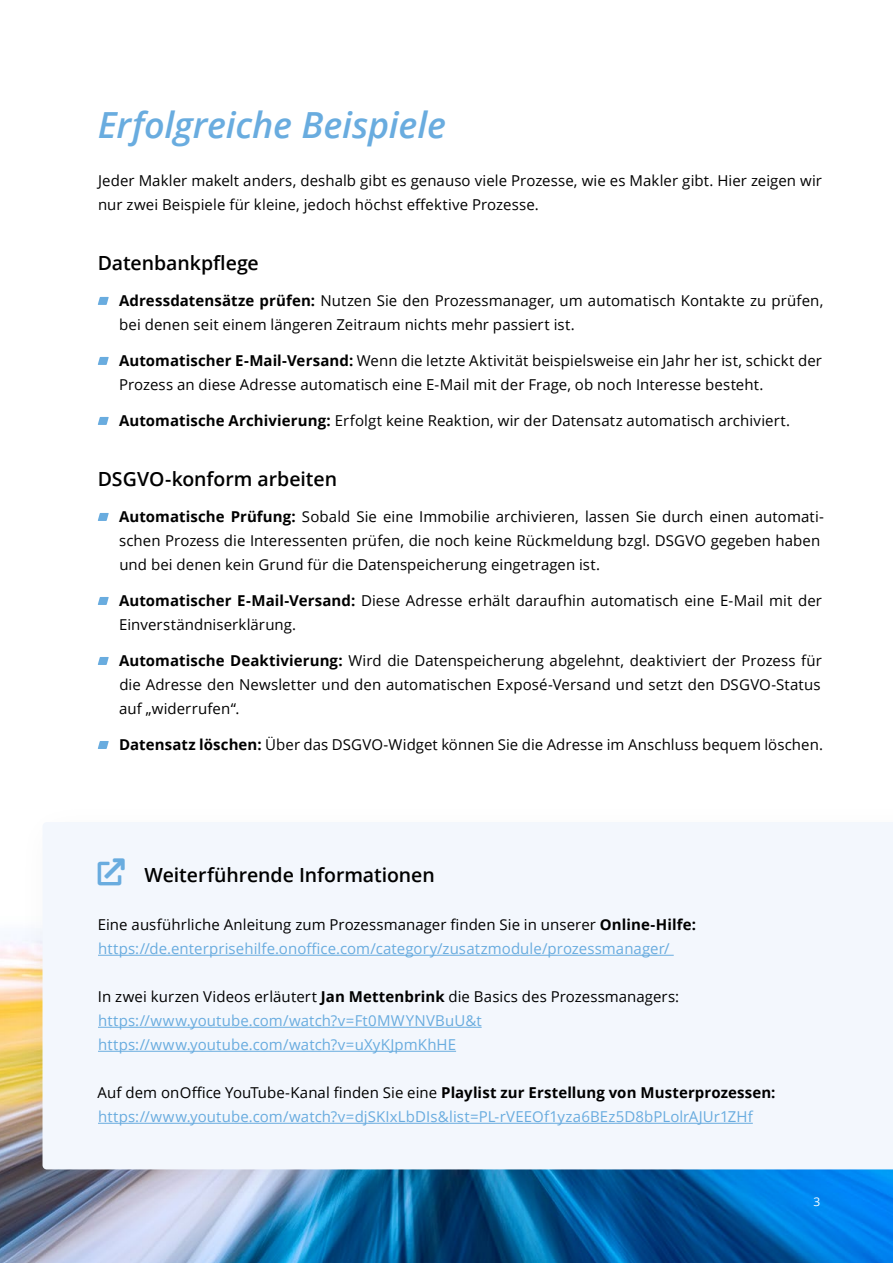
<style>
.page{position:relative;width:893px;height:1263px;background:#fff}
.page>*{position:absolute;margin:0;border:0;box-sizing:border-box;transform-origin:0 0}
.t1{font:italic 600 36px "Open Sans";letter-spacing:-.005em;color:#69acdf}
.t2{font:600 19.5px "Open Sans";letter-spacing:-.005em;color:#000}
.t3{font:15px/24px "Open Sans";letter-spacing:.005em;color:#000}
.t4{font:15px/24px "Open Sans";letter-spacing:.005em;color:#69acdf}
.t5{font:12px "Open Sans";color:#fff}
.s1{font-weight:700}
.s2{color:#69acdf}
.s3{color:#000}
.s4{font-weight:700;color:#000}
</style>
<div class="page">
<svg style="left:98px;top:297px;width:11px;height:8px"></svg>
<svg style="left:98px;top:357px;width:11px;height:8px"></svg>
<svg style="left:98px;top:417px;width:11px;height:8px"></svg>
<svg style="left:98px;top:513px;width:11px;height:8px"></svg>
<svg style="left:98px;top:597px;width:11px;height:8px"></svg>
<svg style="left:98px;top:657px;width:11px;height:8px"></svg>
<svg style="left:98px;top:741px;width:11px;height:8px"></svg>
<img style="left:0;top:942px;width:893px;height:321px">
<div style="left:14px;top:798px;width:879px;height:413px;background:#000;opacity:.05"></div>
<div style="left:43px;top:822px;width:850px;height:347px;background:#f3f7fd"></div>
<hr style="left:98px;top:955px;width:576px;height:1px;background:#69acdf">
<hr style="left:98px;top:1027px;width:384px;height:1px;background:#69acdf">
<hr style="left:98px;top:1051px;width:358px;height:1px;background:#69acdf">
<hr style="left:98px;top:1123px;width:655px;height:1px;background:#69acdf">
<svg style="left:98px;top:858px;width:27px;height:27px"></svg>
<h1 class="t1" style="left:98px;top:100px;width:350px">Erfolgreiche Beispiele</h1>
<p class="t3" style="left:98px;top:168px;width:725px">Jeder Makler makelt anders, deshalb gibt es genauso viele Prozesse, wie es Makler gibt. Hier zeigen wir nur zwei Beispiele für kleine, jedoch höchst effektive Prozesse.</p>
<h2 class="t2" style="left:98px;top:250px;width:163px">Datenbankpflege</h2>
<p class="t3" style="left:119px;top:288px;width:706px"><span class="s1">Adressdatensätze prüfen:</span> Nutzen Sie den Prozessmanager, um automatisch Kontakte zu prüfen, bei denen seit einem längeren Zeitraum nichts mehr passiert ist.</p>
<p class="t3" style="left:119px;top:348px;width:704px"><span class="s1">Automatischer E-Mail-Versand:</span> Wenn die letzte Aktivität beispielsweise ein Jahr her ist, schickt der<br>Prozess an diese Adresse automatisch eine E-Mail mit der Frage, ob noch Interesse besteht.</p>
<p class="t3" style="left:119px;top:408px;width:673px"><span class="s1">Automatische Archivierung:</span> Erfolgt keine Reaktion, wir der Datensatz automatisch archiviert.</p>
<h2 class="t2" style="left:98px;top:466px;width:241px">DSGVO-konform arbeiten</h2>
<p class="t3" style="left:119px;top:504px;width:706px"><span class="s1">Automatische Prüfung:</span> Sobald Sie eine Immobilie archivieren, lassen Sie durch einen automati&shy;schen Prozess die Interessenten prüfen, die noch keine Rückmeldung bzgl. DSGVO gegeben haben und bei denen kein Grund für die Datenspeicherung eingetragen ist.</p>
<p class="t3" style="left:119px;top:588px;width:704px"><span class="s1">Automatischer E-Mail-Versand:</span> Diese Adresse erhält daraufhin automatisch eine E-Mail mit der<br>Einverständniserklärung.</p>
<p class="t3" style="left:119px;top:648px;width:704px;text-align:justify"><span class="s1">Automatische Deaktivierung:</span> Wird die Datenspeicherung abgelehnt, deaktiviert der Prozess für die Adresse den Newsletter und den automatischen Exposé-Versand und setzt den DSGVO-Status auf „widerrufen“.</p>
<p class="t3" style="left:119px;top:732px;width:705px"><span class="s1">Datensatz löschen:</span> Über das DSGVO-Widget können Sie die Adresse im Anschluss bequem löschen.</p>
<h2 class="t2" style="left:98px;top:862px;width:339px"><span class="s2">▼■●●■</span> Weiterführende Informationen</h2>
<p class="t4" style="left:98px;top:912px;width:600px"><span class="s3">Eine ausführliche Anleitung zum Prozessmanager finden Sie in unserer</span> <span class="s4">Online-Hilfe: </span>https://de.enterprisehilfe.onoffice.com/category/zusatzmodule/prozessmanager/</p>
<p class="t4" style="left:98px;top:984px;width:583px"><span class="s3">In zwei kurzen Videos erläutert</span> <span class="s4">Jan Mettenbrink</span> <span class="s3">die Basics des Prozessmanagers: </span>https://www.youtube.com/watch?v=Ft0MWYNVBuU&amp;t https://www.youtube.com/watch?v=uXyKJpmKhHE</p>
<p class="t4" style="left:97px;top:1080px;width:680px"><span class="s3">Auf dem onOffice YouTube-Kanal finden Sie eine</span> <span class="s4">Playlist zur Erstellung von Musterprozessen: </span>https://www.youtube.com/watch?v=djSKIxLbDIs&amp;list=PL-rVEEOf1yza6BEz5D8bPLolrAJUr1ZHf</p>
<p class="t5" style="left:813px;top:1193px;width:8px">3</p>
</div>
